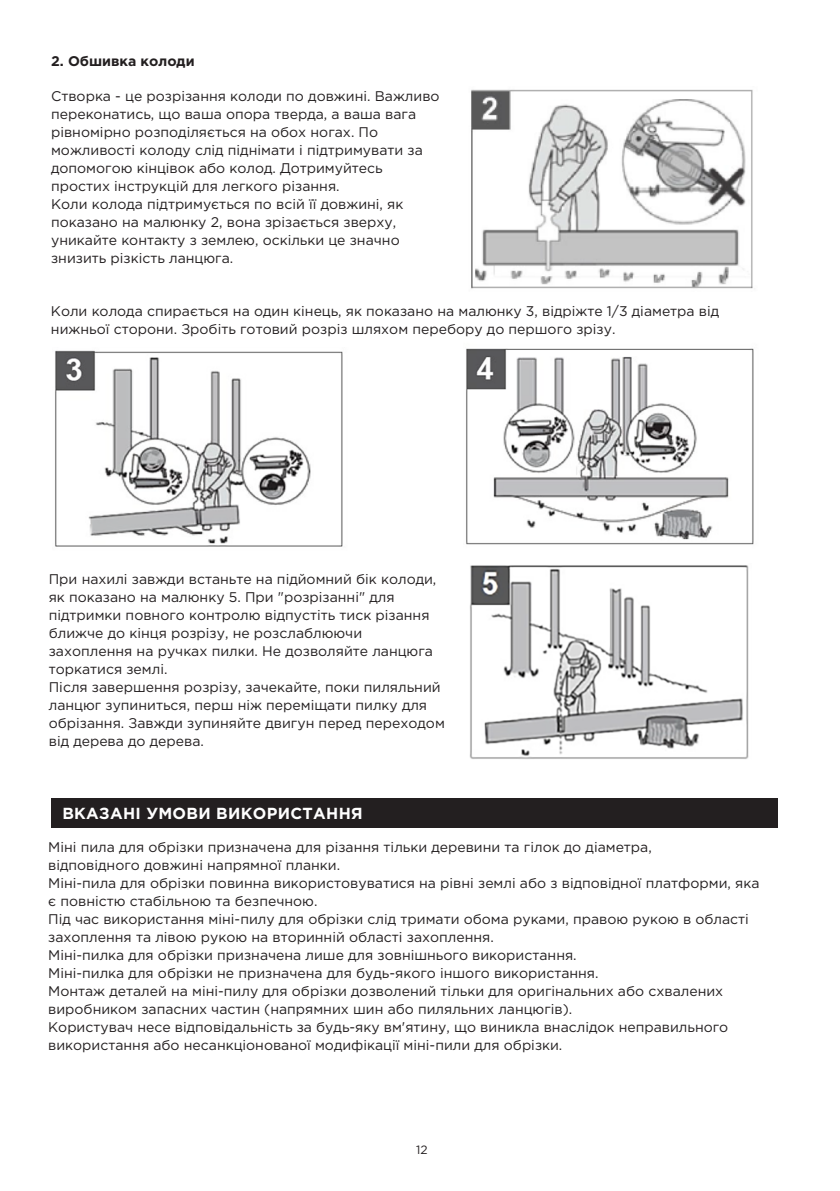
<style>
.page{position:relative;width:840px;height:1191px;background:#fff}
.page>*{position:absolute;margin:0;border:0;box-sizing:border-box;transform-origin:0 0}
.t1{font:700 16px "Gotham Pro";letter-spacing:.02em;color:#fff}
.t2{font:14px/18px "Gotham Pro";color:#231f20}
.t3{font:700 14px "Gotham Pro";color:#231f20}
.t4{font:12px "Gotham Pro";color:#231f20}
</style>
<div class="page">
<img style="left:471px;top:89px;width:282px;height:200px">
<img style="left:55px;top:350px;width:288px;height:197px">
<img style="left:466px;top:348px;width:288px;height:197px">
<img style="left:469px;top:565px;width:280px;height:194px">
<div style="left:51px;top:798px;width:726px;height:29px;background:#231f20"></div>
<p class="t3" style="left:51px;top:53px;width:145px">2. Обшивка колоди</p>
<p class="t2" style="left:51px;top:87px;width:390px">Створка - це розрізання колоди по довжині. Важливо переконатись, що ваша опора тверда, а ваша вага рівномірно розподіляється на обох ногах. По можливості колоду слід піднімати і підтримувати за допомогою кінцівок або колод. Дотримуйтесь простих інструкцій для легкого різання.<br>Коли колода підтримується по всій її довжині, як показано на малюнку 2, вона зрізається зверху, уникайте контакту з землею, оскільки це значно знизить різкість ланцюга.</p>
<p class="t2" style="left:51px;top:301px;width:669px">Коли колода спирається на один кінець, як показано на малюнку 3, відріжте 1/3 діаметра від нижньої сторони. Зробіть готовий розріз шляхом перебору до першого зрізу.</p>
<p class="t2" style="left:49px;top:570px;width:397px">При нахилі завжди встаньте на підйомний бік колоди, як показано на малюнку 5. При "розрізанні" для підтримки повного контролю відпустіть тиск різання ближче до кінця розрізу, не розслаблюючи захоплення на ручках пилки. Не дозволяйте ланцюга торкатися землі.<br>Після завершення розрізу, зачекайте, поки пиляльний ланцюг зупиниться, перш ніж переміщати пилку для обрізання. Завжди зупиняйте двигун перед переходом від дерева до дерева.</p>
<p class="t1" style="left:62px;top:804px;width:302px">ВКАЗАНІ УМОВИ ВИКОРИСТАННЯ</p>
<p class="t2" style="left:48px;top:838px;width:712px">Міні пила для обрізки призначена для різання тільки деревини та гілок до діаметра,<br>відповідного довжині напрямної планки.<br>Міні-пила для обрізки повинна використовуватися на рівні землі або з відповідної платформи, яка є повністю стабільною та безпечною.<br>Під час використання міні-пилу для обрізки слід тримати обома руками, правою рукою в області захоплення та лівою рукою на вторинній області захоплення.<br>Міні-пилка для обрізки призначена лише для зовнішнього використання.<br>Міні-пилка для обрізки не призначена для будь-якого іншого використання.<br>Монтаж деталей на міні-пилу для обрізки дозволений тільки для оригінальних або схвалених виробником запасних частин (напрямних шин або пиляльних ланцюгів).<br>Користувач несе відповідальність за будь-яку вм'ятину, що виникла внаслідок неправильного використання або несанкціонованої модифікації міні-пили для обрізки.</p>
<p class="t4" style="left:416px;top:1143px;width:13px">12</p>
</div>
